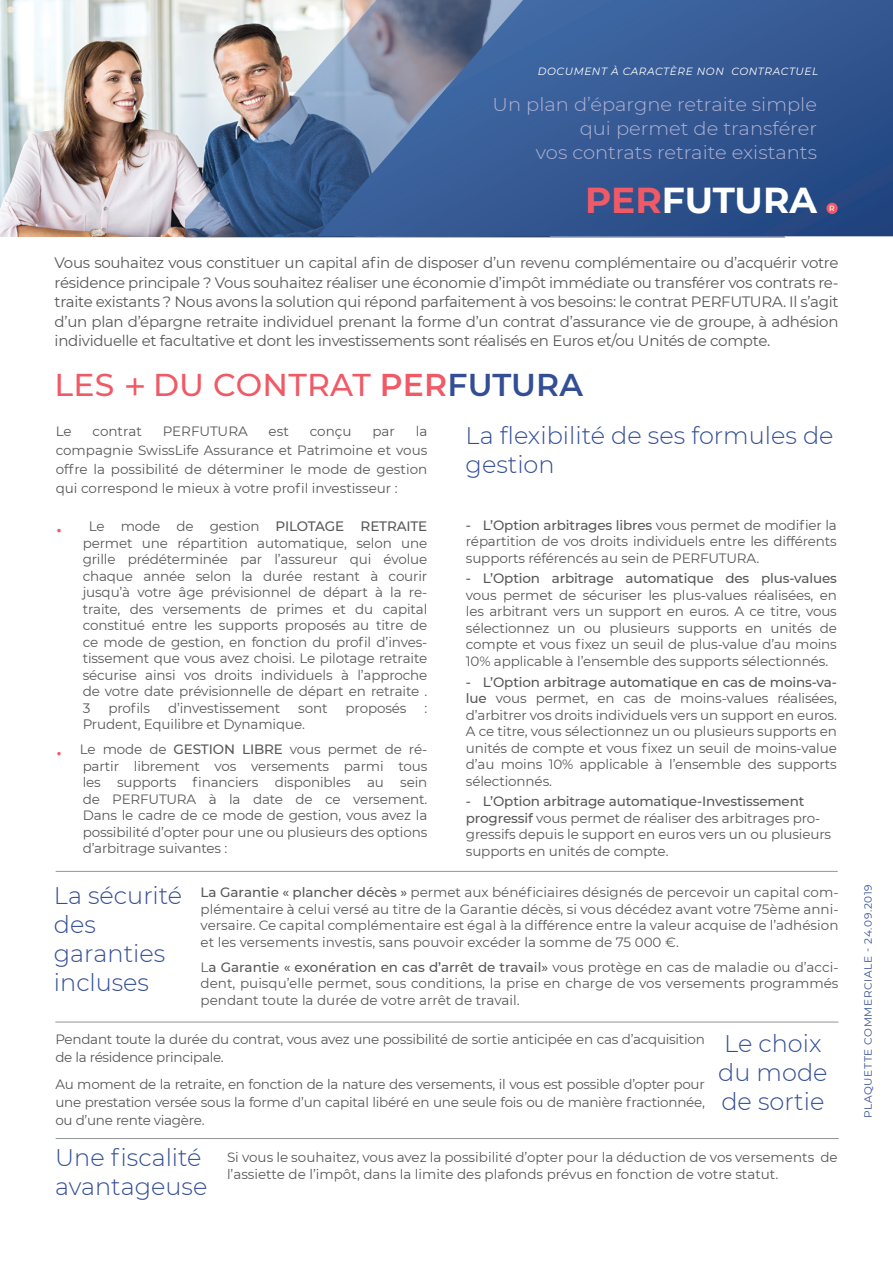
<style>
.page{position:relative;width:893px;height:1263px;background:#fff}
.page>*{position:absolute;margin:0;border:0;box-sizing:border-box;transform-origin:0 0}
.chapeau_TITRE{font:700 36px "Montserrat";color:#fff}
.t1{font:500 31.5px "Montserrat";letter-spacing:.01em;color:#f05a67}
.t2{font:300 24px/28.8px "Montserrat";color:#344e96}
.chapeau_TITRE-2{font:300 18.6px "Montserrat";color:#afb3d5;scale:1.05 1}
.chapeau_TITRE-3{font:15px/19.5px "Montserrat";letter-spacing:-.02em;color:#57585a;text-align:justify}
.t3{font:13.65px/16.5px "Montserrat";letter-spacing:-.01em;color:#57585a;text-align:justify}
.Texte_courant_gris{font:13.5px/16.5px "Montserrat";letter-spacing:-.01em;color:#57585a;text-align:justify}
.texte_courant_liste{font:13.5px/16.5px "Montserrat";letter-spacing:-.01em;color:#57585a;text-align:justify}
.t4{font:italic 10.5px "Montserrat";letter-spacing:.06em;color:#fff}
.t5{font:10.5px "Montserrat";letter-spacing:.06em;color:#344e96}
.t6{font:500 7.5px "Montserrat";color:#fff}
.s1{color:#f05a67}
.s2{font-weight:400;font-size:40.5px}
.s3{font-weight:600}
.s4{font-weight:600;color:#344e96}
.s5{font-size:22.65px;color:#f05a67}
.s6{font-weight:500}
.s7{font-size:22.5px;color:#f05a67}
</style>
<div class="page">
<img style="left:0;top:0;width:186px;height:236px">
<img style="left:186px;top:0;width:599px;height:238px">
<svg style="left:317px;top:0;width:576px;height:236px;background:#416196"></svg>
<hr style="left:56px;top:871px;width:782px;height:1px;background:#939598">
<hr style="left:55px;top:1022px;width:783px;height:1px;background:#939598">
<div style="left:826px;top:203px;width:12px;height:11px;background:#f05a67;border-radius:50%"></div>
<hr style="left:56px;top:1138px;width:783px;height:1px;background:#939598">
<p class="t4" style="left:538px;top:64px;width:282px">DOCUMENT À CARACTÈRE NON CONTRACTUEL</p>
<p class="chapeau_TITRE-2" style="left:493px;top:92px;width:310px">Un plan d’épargne retraite simple</p>
<p class="chapeau_TITRE-2" style="left:580px;top:116px;width:227px">qui permet de transférer</p>
<p class="chapeau_TITRE-2" style="left:536px;top:140px;width:269px">vos contrats retraite existants</p>
<p class="chapeau_TITRE" style="left:585px;top:174px;width:233px"><span class="s1">PER</span>FUTURA</p>
<p class="t6" style="left:829px;top:203px;width:7px">R</p>
<p class="chapeau_TITRE-3" style="left:55px;top:253px;width:785px">Vous souhaitez vous constituer un capital afin de disposer d’un revenu complémentaire ou d’acquérir votre résidence principale ? Vous souhaitez réaliser une économie d’impôt immédiate ou transférer vos contrats re&shy;traite existants ? Nous avons la solution qui répond parfaitement à vos besoins: le contrat PERFUTURA. Il s’agit d’un plan d’épargne retraite individuel prenant la forme d’un contrat d’assurance vie de groupe, à adhésion individuelle et facultative et dont les investissements sont réalisés en Euros et/ou Unités de compte.</p>
<p class="t1" style="left:55px;top:363px;width:530px">LES <span class="s2">+</span> DU CONTRAT <span class="s3">PER</span><span class="s4">FUTURA</span></p>
<p class="texte_courant_liste" style="left:56px;top:422px;width:373px;line-height:18.8px;text-indent:360px">la compagnie SwissLife Assurance et Patrimoine et vous offre la possibilité de déterminer le mode de gestion qui correspond le mieux à votre profil investisseur :</p>
<p class="t3" style="left:83px;top:517px;width:346px;text-indent:-27px"><span class="s5">•</span> Le mode de gestion <span class="s6">PILOTAGE RETRAITE </span>permet une répartition automatique, selon une grille prédéterminée par l’assureur qui évolue chaque année selon la durée restant à courir jusqu’à votre âge prévisionnel de départ à la re&shy;traite, des versements de primes et du capital constitué entre les supports proposés au titre de ce mode de gestion, en fonction du profil d’inves&shy;tissement que vous avez choisi. Le pilotage retraite sécurise ainsi vos droits individuels à l’approche de votre date prévisionnelle de départ en retraite .<br>3</p>
<p class="texte_courant_liste" style="left:56px;top:423px;width:17px">Le</p>
<p class="texte_courant_liste" style="left:93px;top:423px;width:51px">contrat</p>
<p class="texte_courant_liste" style="left:163px;top:423px;width:87px">PERFUTURA</p>
<p class="texte_courant_liste" style="left:269px;top:423px;width:22px">est</p>
<p class="texte_courant_liste" style="left:310px;top:423px;width:43px">conçu</p>
<p class="texte_courant_liste" style="left:372px;top:423px;width:24px">par</p>
<p class="t3" style="left:108px;top:699px;width:43px">profils</p>
<p class="t3" style="left:168px;top:699px;width:114px">d’investissement</p>
<p class="t3" style="left:298px;top:699px;width:31px">sont</p>
<p class="t3" style="left:346px;top:699px;width:62px">proposés</p>
<p class="t3" style="left:424px;top:699px;width:4px">:</p>
<p class="t3" style="left:83px;top:715px;width:224px">Prudent, Equilibre et Dynamique.</p>
<p class="Texte_courant_gris" style="left:83px;top:740px;width:346px;text-indent:-27px"><span class="s7">•</span> Le mode de <span class="s6">GESTION LIBRE</span> vous permet de ré&shy;partir librement vos versements parmi tous les supports financiers disponibles au sein de PERFUTURA à la date de ce versement.<br>Dans le cadre de ce mode de gestion, vous avez la possibilité d’opter pour une ou plusieurs des options d’arbitrage suivantes :</p>
<p class="t2" style="left:466px;top:421px;width:369px">La flexibilité de ses formules de gestion</p>
<p class="texte_courant_liste" style="left:466px;top:516px;width:372px"><span class="s6">- L’Option arbitrages libres</span> vous permet de modifier la répartition de vos droits individuels entre les différents supports référencés au sein de PERFUTURA.</p>
<p class="texte_courant_liste" style="left:466px;top:570px;width:373px"><span class="s6">- L’Option arbitrage automatique des plus-values </span>vous permet de sécuriser les plus-values réalisées, en les arbitrant vers un support en euros. A ce titre, vous sélectionnez un ou plusieurs supports en unités de compte et vous fixez un seuil de plus-value d’au moins 10% applicable à l’ensemble des supports sélectionnés.</p>
<p class="texte_courant_liste" style="left:466px;top:673px;width:373px"><span class="s6">- L’Option arbitrage automatique en cas de moins-va&shy;lue</span> vous permet, en cas de moins-values réalisées, d’arbitrer vos droits individuels vers un support en euros.<br>A ce titre, vous sélectionnez un ou plusieurs supports en unités de compte et vous fixez un seuil de moins-value d’au moins 10% applicable à l’ensemble des supports sélectionnés.</p>
<p class="texte_courant_liste" style="left:466px;top:793px;width:367px;text-align:left"><span class="s6">- L’Option arbitrage automatique-Investissement progressif</span> vous permet de réaliser des arbitrages pro&shy;gressifs depuis le support en euros vers un ou plusieurs supports en unités de compte.</p>
<p class="t2" style="left:54px;top:880px;width:130px">La sécurité</p>
<p class="t2" style="left:54px;top:909px;width:44px">des</p>
<p class="t2" style="left:54px;top:938px;width:113px">garanties</p>
<p class="t2" style="left:54px;top:967px;width:97px">incluses</p>
<p class="Texte_courant_gris" style="left:201px;top:884px;width:639px"><span class="s6">La Garantie « plancher décès »</span> permet aux bénéficiaires désignés de percevoir un capital com&shy;plémentaire à celui versé au titre de la Garantie décès, si vous décédez avant votre 75ème anni&shy;versaire. Ce capital complémentaire est égal à la différence entre la valeur acquise de l’adhésion et les versements investis, sans pouvoir excéder la somme de 75 000 €.</p>
<p class="Texte_courant_gris" style="left:201px;top:958px;width:639px">L<span class="s6">a Garantie « exonération en cas d’arrêt de travail»</span> vous protège en cas de maladie ou d’acci&shy;dent, puisqu’elle permet, sous conditions, la prise en charge de vos versements programmés pendant toute la durée de votre arrêt de travail.</p>
<p class="Texte_courant_gris" style="left:55px;top:1030px;width:651px;line-height:18px">Pendant toute la durée du contrat, vous avez une possibilité de sortie anticipée en cas d’acquisition de la résidence principale.</p>
<p class="Texte_courant_gris" style="left:55px;top:1074px;width:651px;line-height:18px">Au moment de la retraite, en fonction de la nature des versements, il vous est possible d’opter pour une prestation versée sous la forme d’un capital libéré en une seule fois ou de manière fractionnée, ou d’une rente viagère.</p>
<p class="t2" style="left:724px;top:1028px;width:99px">Le choix</p>
<p class="t2" style="left:718px;top:1057px;width:111px">du mode</p>
<p class="t2" style="left:721px;top:1086px;width:105px">de sortie</p>
<p class="t2" style="left:55px;top:1142px;width:154px">Une fiscalité avantageuse</p>
<p class="Texte_courant_gris" style="left:227px;top:1149px;width:612px">Si vous le souhaitez, vous avez la possibilité d’opter pour la déduction de vos versements de l’assiette de l’impôt, dans la limite des plafonds prévus en fonction de votre statut.</p>
<p class="t5" style="left:861px;top:1118px;width:235px;rotate:-90deg">PLAQUETTE COMMERCIALE - 24.09.2019</p>
</div>
